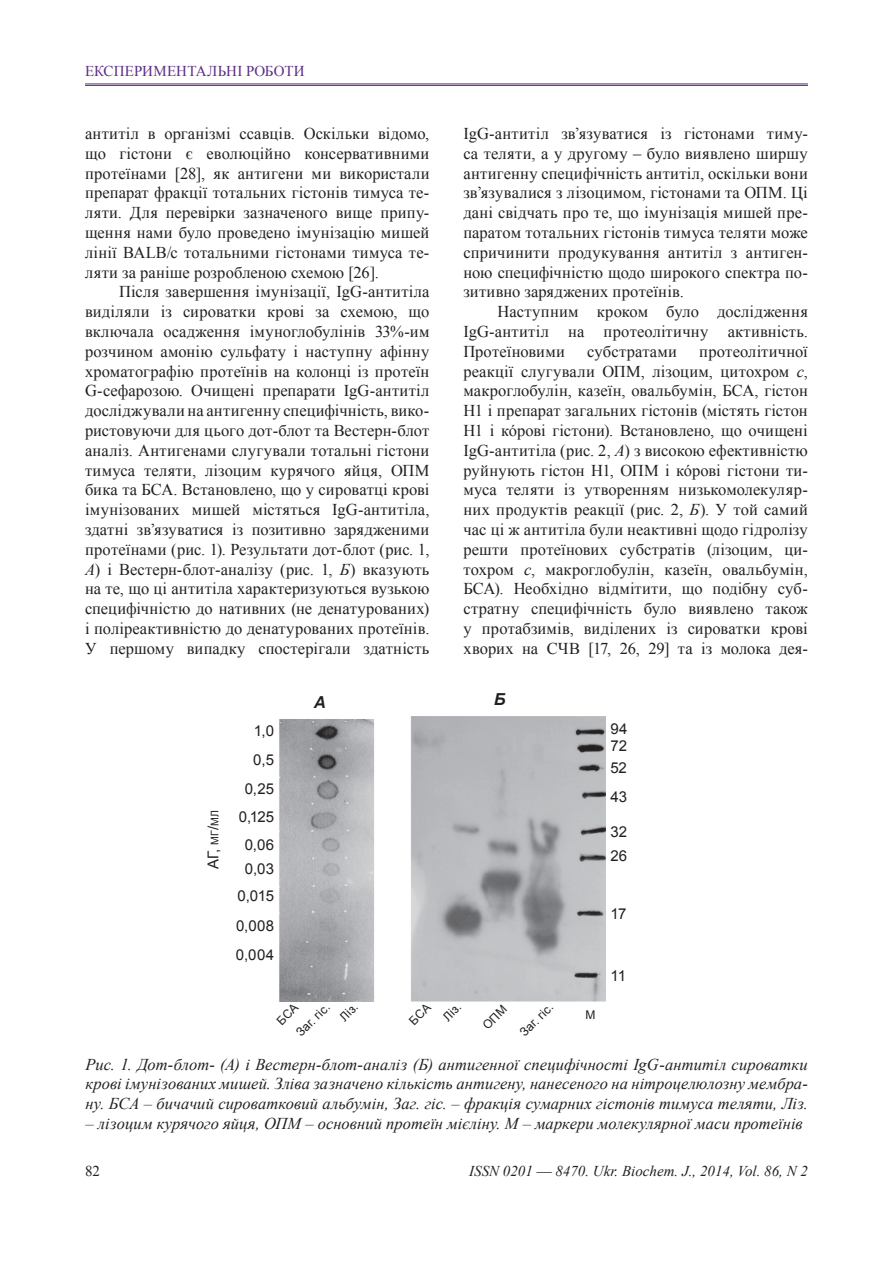
<style>
.page{position:relative;width:893px;height:1263px;background:#fff}
.page>*{position:absolute;margin:0;border:0;box-sizing:border-box;transform-origin:0 0}
.t1{font:16.5px/19.8px "Times New Roman";letter-spacing:.01em;color:#231f20;text-align:justify}
.t2{font:italic 16.5px/19.8px "Times New Roman";color:#231f20;text-align:justify}
.t3{font:italic 700 16.5px "Arial";color:#231f20}
.t4{font:15px/28.7px "Arial";color:#231f20}
.t5{font:italic 15px "Times New Roman";color:#231f20}
.t6{font:15px "Times New Roman";color:#5d2e86}
.t7{font:15px "Times New Roman";color:#231f20}
.t8{font:12px/22.2px "Arial";color:#231f20}
.s1{font-style:italic}
.s2{font-size:10.5px}
.s3{font-style:normal}
</style>
<div class="page">
<hr style="left:85px;top:84px;width:723px;height:1px;background:#5d2e86">
<hr style="left:85px;top:85px;width:723px;height:1px;background:#5d2e86">
<img style="left:279px;top:717px;width:326px;height:285px">
<p class="t6" style="left:85px;top:61px;width:21px">експ</p>
<p class="t6" style="left:125px;top:61px;width:63px">ериментал</p>
<p class="t6" style="left:218px;top:61px;width:39px">ьні робот</p>
<p class="t6" style="left:294px;top:61px;width:12px">и</p>
<p class="t1" style="left:85px;top:123px;width:346px">антитіл в організмі ссавців. Оскільки відомо, що гістони є еволюційно консервативними протеїнами [28], як антигени ми використали препарат фракції тотальних гістонів тимуса те&shy;ляти. Для перевірки зазначеного вище припу&shy;щення нами було проведено імунізацію мишей лінії BALB/c тотальними гістонами тимуса те&shy;ляти за раніше розробленою схемою [26].</p>
<p class="t1" style="left:85px;top:282px;width:346px;text-indent:34px">Після завершення імунізації, IgG-антитіла виділяли із сироватки крові за схемою, що включала осадження імуноглобулінів 33%-им розчином амонію сульфату і наступну афінну хроматографію протеїнів на колонці із протеїн G-сефарозою. Очищені препарати IgG-антитіл досліджували на антигенну специфічність, вико&shy;ристовуючи для цього дот-блот та Вестерн-блот аналіз. Антигенами слугували тотальні гістони тимуса теляти, лізоцим курячого яйця, ОПМ бика та БСА. Встановлено, що у сироватці крові імунізованих мишей містяться IgG-антитіла, здатні зв’язуватися із позитивно зарядженими протеїнами (рис. 1). Результати дот-блот (рис. 1, <span class="s1">А</span>) і Вестерн-блот-аналізу (рис. 1, <span class="s1">Б</span>) вказують на те, що ці антитіла характеризуються вузькою специфічністю до нативних (не денатурованих) і поліреактивністю до денатурованих протеїнів.<br>У першому випадку спостерігали здатність</p>
<p class="t4" style="left:199px;top:869px;width:61px;rotate:-90deg">АГ, <span class="s2">мг</span>/<span class="s2">мл</span></p>
<p class="t4" style="left:254px;top:717px;width:22px">1,0</p>
<p class="t4" style="left:239px;top:746px;width:37px;text-align:right">0,5<br>0,25<br>0,125</p>
<p class="t4" style="left:245px;top:830px;width:31px">0,06</p>
<p class="t4" style="left:245px;top:854px;width:31px">0,03</p>
<p class="t4" style="left:238px;top:882px;width:38px">0,015</p>
<p class="t4" style="left:236px;top:911px;width:39px">0,008</p>
<p class="t4" style="left:236px;top:941px;width:40px">0,004</p>
<p class="t3" style="left:314px;top:691px;width:13px">А</p>
<p class="t1" style="left:463px;top:123px;width:346px">IgG-антитіл зв’язуватися із гістонами тиму&shy;са теляти, а у другому – було виявлено ширшу антигенну специфічність антитіл, оскільки вони зв’язувалися з лізоцимом, гістонами та ОПМ. Ці дані свідчать про те, що імунізація мишей пре&shy;паратом тотальних гістонів тимуса теляти може спричинити продукування антитіл з антиген&shy;ною специфічністю щодо широкого спектра по&shy;зитивно заряджених протеїнів.</p>
<p class="t1" style="left:463px;top:302px;width:346px;text-indent:34px">Наступним кроком було дослідження IgG-антитіл на протеолітичну активність.<br>Протеїновими</p>
<p class="t1" style="left:463px;top:341px;width:346px;text-indent:236px">протеолітичної реакції слугували ОПМ, лізоцим, цитохром <span class="s1">с</span>, макроглобулін, казеїн, овальбумін, БСА, гістон Н1 і препарат загальних гістонів (містять гістон Н1 і кóрові гістони). Встановлено, що очищені IgG-антитіла (рис. 2, <span class="s1">А</span>) з високою ефективністю руйнують гістон Н1, ОПМ і кóрові гістони ти&shy;муса теляти із утворенням низькомолекуляр&shy;них продуктів реакції (рис. 2, <span class="s1">Б</span>). У той самий час ці ж антитіла були неактивні щодо гідролізу решти протеїнових субстратів (лізоцим, ци&shy;тохром <span class="s1">с</span>, макроглобулін, казеїн, овальбумін, БСА). Необхідно відмітити, що подібну суб&shy;стратну специфічність було виявлено також у протабзимів, виділених із сироватки крові хворих на СЧВ [17, 26, 29] та із молока дея-</p>
<p class="t1" style="left:587px;top:341px;width:91px">субстратами</p>
<p class="t3" style="left:494px;top:688px;width:13px">Б</p>
<p class="t4" style="left:610px;top:721px;width:19px;line-height:16.6px">94<br>72</p>
<p class="t4" style="left:610px;top:754px;width:18px">52<br>43</p>
<p class="t4" style="left:610px;top:819px;width:18px;line-height:24.3px">32<br>26</p>
<p class="t4" style="left:611px;top:900px;width:17px">17</p>
<p class="t4" style="left:611px;top:961px;width:17px">11</p>
<p class="t8" style="left:275px;top:1011px;width:43px;text-indent:-5px;rotate:-45deg">БСА<br>Заг. гіс.</p>
<p class="t8" style="left:334px;top:1011px;width:21px;rotate:-45deg">Ліз.</p>
<p class="t8" style="left:514px;top:1027px;width:43px;rotate:-45deg">Заг. гіс.</p>
<p class="t8" style="left:437px;top:1011px;width:21px;rotate:-45deg">Ліз.</p>
<p class="t8" style="left:585px;top:1004px;width:11px">М</p>
<p class="t2" style="left:86px;top:1054px;width:724px">Рис. 1. Дот-блот- (A) і Вестерн-блот-аналіз (Б) антигенної специфічності IgG-антитіл сироватки крові імунізованих мишей. Зліва зазначено кількість антигену, нанесеного на нітроцелюлозну мембра&shy;ну. БСА – бичачий сироватковий альбумін, Заг. гіс. – фракція сумарних гістонів тимуса теляти, Ліз.</p>
<p class="t2" style="left:86px;top:1113px;width:719px">– лізоцим курячого яйця, ОПМ – основний протеїн мієліну. M – маркери молекулярної маси протеїнів</p>
<p class="t7" style="left:85px;top:1160px;width:16px">82</p>
<p class="t5" style="left:469px;top:1160px;width:340px">ISSN 0201 <span class="s3">—</span> 8470. Ukr. Biochem. J., 2014, Vol. 86, N 2</p>
</div>
